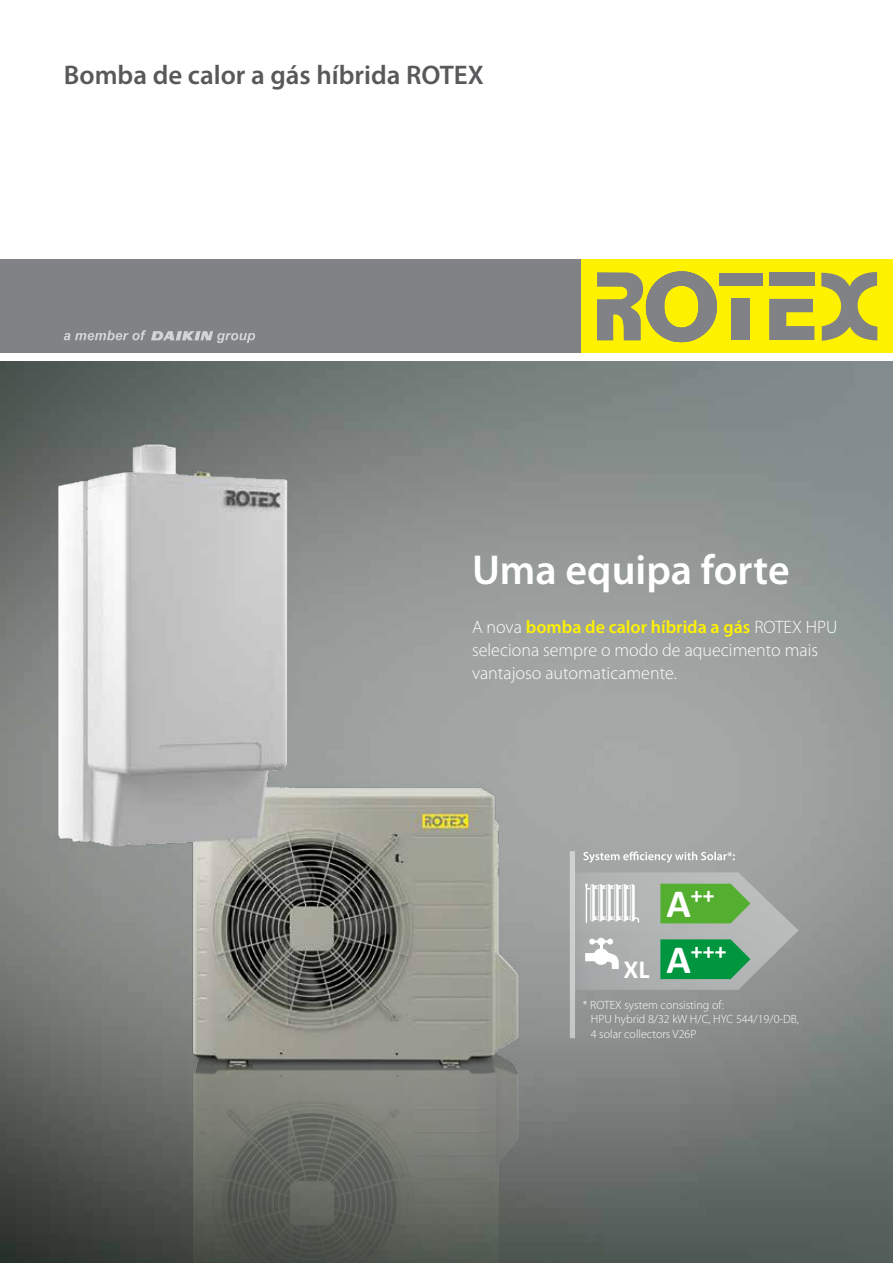
<style>
.page{position:relative;width:893px;height:1263px;background:#fff}
.page>*{position:absolute;margin:0;border:0;box-sizing:border-box;transform-origin:0 0}
.t1{font:600 42px "Myriad Pro";color:#fff}
.t2{font:600 27px "Myriad Pro";color:#58595b}
.t3{font:700 26.25px "Calibri";color:#fff}
.t4{font:600 24px "Myriad Pro";color:#626261}
.t5{font:700 23.55px "Calibri";color:#fff}
.t6{font:300 18px/23.2px "Myriad Pro";color:#fff}
.t7{font:300 12px/14.4px "Myriad Pro";color:#fff}
.s1{font-weight:600;color:#fff200}
.s2{font-size:40.35px}
</style>
<div class="page">
<img style="left:0;top:361px;width:893px;height:902px">
<div style="left:0;top:259px;width:581px;height:94px;background:#808285"></div>
<div style="left:581px;top:259px;width:312px;height:94px;background:#fff200"></div>
<svg style="left:821px;top:272px;width:56px;height:69px"></svg>
<div style="left:769px;top:273px;width:45px;height:13px;background:#808285"></div>
<div style="left:719px;top:273px;width:44px;height:13px;background:#808285"></div>
<div style="left:731px;top:298px;width:18px;height:42px;background:#808285"></div>
<svg style="left:769px;top:299px;width:45px;height:41px"></svg>
<svg style="left:597px;top:271px;width:120px;height:71px"></svg>
<svg style="left:64px;top:330px;width:191px;height:13px"></svg>
<img style="left:12px;top:436px;width:626px;height:827px">
<svg style="left:583px;top:851px;width:152px;height:12px;background:#b8bbba"></svg>
<svg style="left:575px;top:872px;width:223px;height:118px;background:#90af95"></svg>
<div style="left:570px;top:851px;width:5px;height:187px;background:#cccecd"></div>
<h2 class="t2" style="left:64px;top:58px;width:422px">Bomba de calor a gás híbrida ROTEX</h2>
<h3 class="t4" style="left:187px;top:64px;width:268px">• 4x Solar collectors V26P</h3>
<h1 class="t1" style="left:472px;top:543px;width:319px">Uma equipa forte</h1>
<p class="t6" style="left:472px;top:615px;width:367px">A nova <span class="s1">bomba de calor híbrida a gás</span> ROTEX HPU seleciona sempre o modo de aquecimento mais vantajoso automaticamente.</p>
<h3 class="t3" style="left:624px;top:952px;width:27px">XL</h3>
<h3 class="t5" style="left:666px;top:880px;width:50px"><span class="s2">A</span>++</h3>
<h3 class="t5" style="left:666px;top:936px;width:62px"><span class="s2">A</span>+++</h3>
<p class="t7" style="left:591px;top:998px;width:210px;text-indent:-8px">* ROTEX system consisting of:<br>HPU hybrid 8/32 kW H/C, HYC 544/19/0-DB,<br>4 solar collectors V26P</p>
</div>
